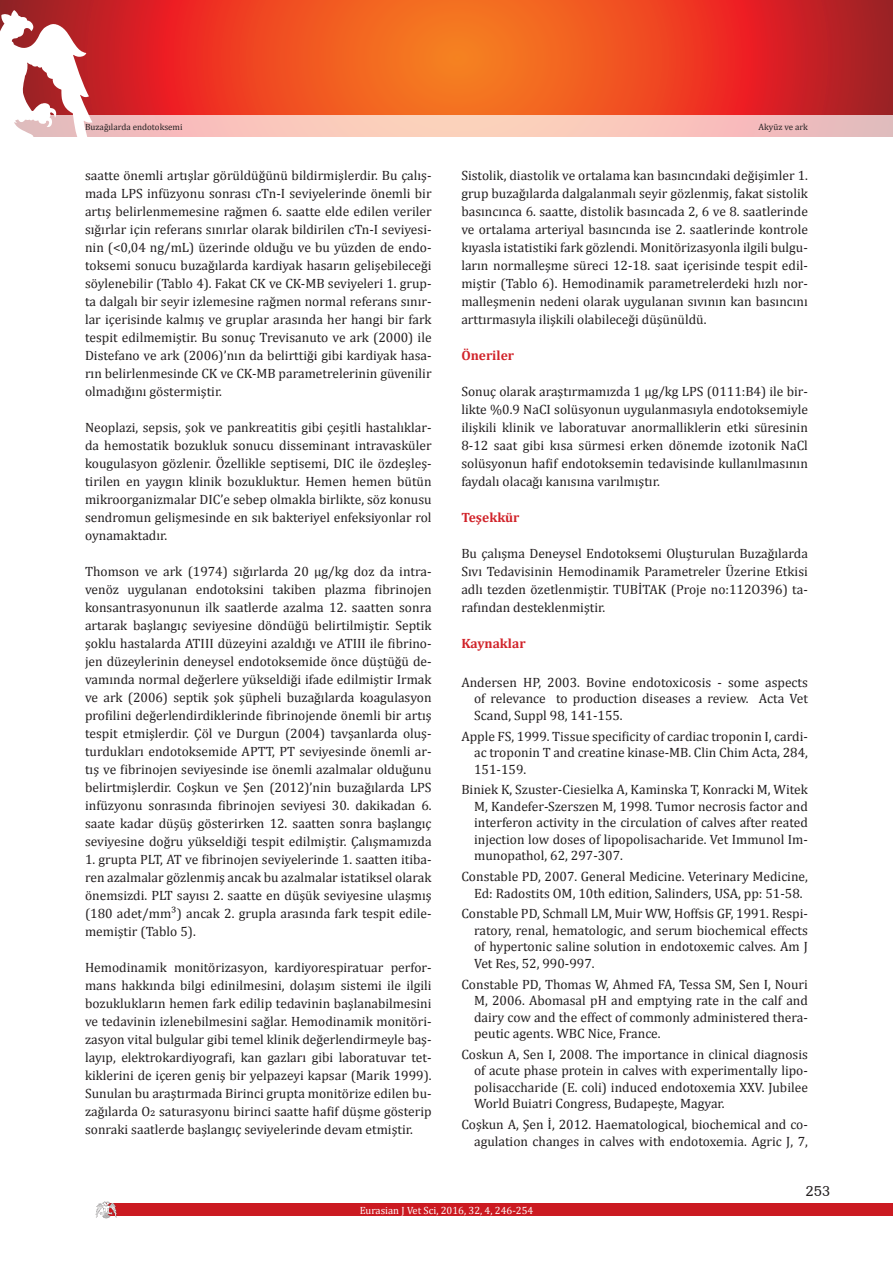
<style>
.page{position:relative;width:893px;height:1263px;background:#fff}
.page>*{position:absolute;margin:0;border:0;box-sizing:border-box;transform-origin:0 0}
.t1{font:15px "Humanist Slabserif 712 BT";color:#231f20}
.t2{font:13.5px/18px "Cambria";color:#231f20;text-align:justify}
.t3{font:700 13.5px "Cambria";color:#d1232a}
.t4{font:10.5px "Cambria";color:#fff}
.t5{font:9px "Cambria";color:#231f20}
.s1{font-size:10.5px}
</style>
<div class="page">
<svg style="left:0;top:0;width:893px;height:115px"></svg>
<div style="left:106px;top:1203px;width:787px;height:13px;background:#cb1a21"></div>
<svg style="left:0;top:10px;width:92px;height:127px"></svg>
<svg style="left:96px;top:1201px;width:21px;height:17px"></svg>
<svg style="left:0;top:115px;width:893px;height:21px"></svg>
<p class="t5" style="left:85px;top:121px;width:99px">Buzağılarda endotoksemi</p>
<p class="t5" style="left:758px;top:121px;width:51px">Akyüz ve ark</p>
<p class="t2" style="left:85px;top:166px;width:348px">saatte önemli artışlar görüldüğünü bildirmişlerdir. Bu çalış&shy;mada LPS infüzyonu sonrası cTn-I seviyelerinde önemli bir artış belirlenmemesine rağmen 6. saatte elde edilen veriler sığırlar için referans sınırlar olarak bildirilen cTn-I seviyesi&shy;nin (&lt;0,04 ng/mL) üzerinde olduğu ve bu yüzden de endo&shy;toksemi sonucu buzağılarda kardiyak hasarın gelişebileceği söylenebilir (Tablo 4). Fakat CK ve CK-MB seviyeleri 1. grup&shy;ta dalgalı bir seyir izlemesine rağmen normal referans sınır&shy;lar içerisinde kalmış ve gruplar arasında her hangi bir fark tespit edilmemiştir. Bu sonuç Trevisanuto ve ark (2000) ile Distefano ve ark (2006)’nın da belirttiği gibi kardiyak hasa&shy;rın belirlenmesinde CK ve CK-MB parametrelerinin güvenilir olmadığını göstermiştir.</p>
<p class="t2" style="left:85px;top:418px;width:348px">Neoplazi, sepsis, şok ve pankreatitis gibi çeşitli hastalıklar&shy;da hemostatik bozukluk sonucu disseminant intravasküler kougulasyon gözlenir. Özellikle septisemi, DIC ile özdeşleş&shy;tirilen en yaygın klinik bozukluktur. Hemen hemen bütün mikroorganizmalar DIC’e sebep olmakla birlikte, söz konusu sendromun gelişmesinde en sık bakteriyel enfeksiyonlar rol oynamaktadır.</p>
<p class="t2" style="left:85px;top:562px;width:348px">Thomson ve ark (1974) sığırlarda 20 µg/kg doz da intra&shy;venöz uygulanan endotoksini takiben plazma fibrinojen konsantrasyonunun ilk saatlerde azalma 12. saatten sonra artarak başlangıç seviyesine döndüğü belirtilmiştir. Septik şoklu hastalarda ATIII düzeyini azaldığı ve ATIII ile fibrino&shy;jen düzeylerinin deneysel endotoksemide önce düştüğü de&shy;vamında normal değerlere yükseldiği ifade edilmiştir Irmak ve ark (2006) septik şok şüpheli buzağılarda koagulasyon profilini değerlendirdiklerinde fibrinojende önemli bir artış tespit etmişlerdir. Çöl ve Durgun (2004) tavşanlarda oluş&shy;turdukları endotoksemide APTT, PT seviyesinde önemli ar&shy;tış ve fibrinojen seviyesinde ise önemli azalmalar olduğunu belirtmişlerdir. Coşkun ve Şen (2012)’nin buzağılarda LPS infüzyonu sonrasında fibrinojen seviyesi 30. dakikadan 6. saate kadar düşüş gösterirken 12. saatten sonra başlangıç seviyesine doğru yükseldiği tespit edilmiştir. Çalışmamızda</p>
<p class="t2" style="left:85px;top:850px;width:348px">1. grupta PLT, AT ve fibrinojen seviyelerinde 1. saatten itiba&shy;ren azalmalar gözlenmiş ancak bu azalmalar istatiksel olarak önemsizdi. PLT sayısı 2. saatte en düşük seviyesine ulaşmış (180 adet/mm³) ancak 2. grupla arasında fark tespit edile&shy;memiştir (Tablo 5).</p>
<p class="t2" style="left:85px;top:958px;width:348px">Hemodinamik monitörizasyon, kardiyorespiratuar perfor&shy;mans hakkında bilgi edinilmesini, dolaşım sistemi ile ilgili bozuklukların hemen fark edilip tedavinin başlanabilmesini ve tedavinin izlenebilmesini sağlar. Hemodinamik monitöri&shy;zasyon vital bulgular gibi temel klinik değerlendirmeyle baş&shy;layıp, elektrokardiyografi, kan gazları gibi laboratuvar tet&shy;kiklerini de içeren geniş bir yelpazeyi kapsar (Marik 1999).<br>Sunulan bu araştırmada Birinci grupta monitörize edilen bu&shy;zağılarda O<span class="s1">2</span> saturasyonu birinci saatte hafif düşme gösterip sonraki saatlerde başlangıç seviyelerinde devam etmiştir.</p>
<p class="t2" style="left:461px;top:166px;width:348px">Sistolik, diastolik ve ortalama kan basıncındaki değişimler 1. grup buzağılarda dalgalanmalı seyir gözlenmiş, fakat sistolik basıncınca 6. saatte, distolik basıncada 2, 6 ve 8. saatlerinde ve ortalama arteriyal basıncında ise 2. saatlerinde kontrole kıyasla istatistiki fark gözlendi. Monitörizasyonla ilgili bulgu&shy;ların normalleşme süreci 12-18. saat içerisinde tespit edil&shy;miştir (Tablo 6). Hemodinamik parametrelerdeki hızlı nor&shy;malleşmenin nedeni olarak uygulanan sıvının kan basıncını arttırmasıyla ilişkili olabileceği düşünüldü.</p>
<p class="t3" style="left:461px;top:346px;width:54px">Öneriler</p>
<p class="t2" style="left:461px;top:382px;width:348px">Sonuç olarak araştırmamızda 1 µg/kg LPS (0111:B4) ile bir&shy;likte %0.9 NaCI solüsyonun uygulanmasıyla endotoksemiyle ilişkili klinik ve laboratuvar anormalliklerin etki süresinin 8-12 saat gibi kısa sürmesi erken dönemde izotonik NaCl solüsyonun hafif endotoksemin tedavisinde kullanılmasının faydalı olacağı kanısına varılmıştır.</p>
<p class="t3" style="left:461px;top:508px;width:59px">Teşekkür</p>
<p class="t2" style="left:461px;top:544px;width:348px">Bu çalışma Deneysel Endotoksemi Oluşturulan Buzağılarda Sıvı Tedavisinin Hemodinamik Parametreler Üzerine Etkisi adlı tezden özetlenmiştir. TUBİTAK (Proje no:112O396) ta&shy;rafından desteklenmiştir.</p>
<p class="t3" style="left:461px;top:634px;width:66px">Kaynaklar</p>
<p class="t2" style="left:474px;top:674px;width:335px;line-height:16.5px;text-indent:-13px">Andersen HP, 2003. Bovine endotoxicosis - some aspects of relevance to production diseases a review. Acta Vet Scand, Suppl 98, 141-155.</p>
<p class="t2" style="left:474px;top:728px;width:335px;line-height:16.5px;text-indent:-13px">Apple FS, 1999. Tissue specificity of cardiac troponin I, cardi&shy;ac troponin T and creatine kinase-MB. Clin Chim Acta, 284, 151-159.</p>
<p class="t2" style="left:474px;top:781px;width:335px;line-height:16.5px;text-indent:-13px">Biniek K, Szuster-Ciesielka A, Kaminska T, Konracki M, Witek M, Kandefer-Szerszen M, 1998. Tumor necrosis factor and interferon activity in the circulation of calves after reated injection low doses of lipopolisacharide. Vet Immunol Im&shy;munopathol, 62, 297-307.</p>
<p class="t2" style="left:461px;top:868px;width:348px;line-height:16.5px;text-align:center">Constable PD, 2007. General Medicine. Veterinary Medicine,<br>Ed: Radostits OM, 10th edition, Salinders, USA, pp: 51-58.</p>
<p class="t2" style="left:474px;top:905px;width:335px;line-height:16.5px;text-indent:-13px">Constable PD, Schmall LM, Muir WW, Hoffsis GF, 1991. Respi&shy;ratory, renal, hematologic, and serum biochemical effects of hypertonic saline solution in endotoxemic calves. Am J Vet Res, 52, 990-997.</p>
<p class="t2" style="left:474px;top:976px;width:335px;line-height:16.5px;text-indent:-13px">Constable PD, Thomas W, Ahmed FA, Tessa SM, Sen I, Nouri M, 2006. Abomasal pH and emptying rate in the calf and dairy cow and the effect of commonly administered thera&shy;peutic agents. WBC Nice, France.</p>
<p class="t2" style="left:474px;top:1046px;width:335px;line-height:16.5px;text-indent:-13px">Coskun A, Sen I, 2008. The importance in clinical diagnosis of acute phase protein in calves with experimentally lipo&shy;polisaccharide (E. coli) induced endotoxemia XXV. Jubilee World Buiatri Congress, Budapeşte, Magyar.</p>
<p class="t2" style="left:461px;top:1116px;width:348px;line-height:16.5px;text-align:right">Coşkun A, Şen İ, 2012. Haematological, biochemical and co&shy;agulation changes in calves with endotoxemia. Agric J, 7,</p>
<p class="t1" style="left:805px;top:1181px;width:27px">253</p>
<p class="t4" style="left:360px;top:1204px;width:175px">Eurasian J Vet Sci, 2016, 32, 4, 246-254</p>
</div>
